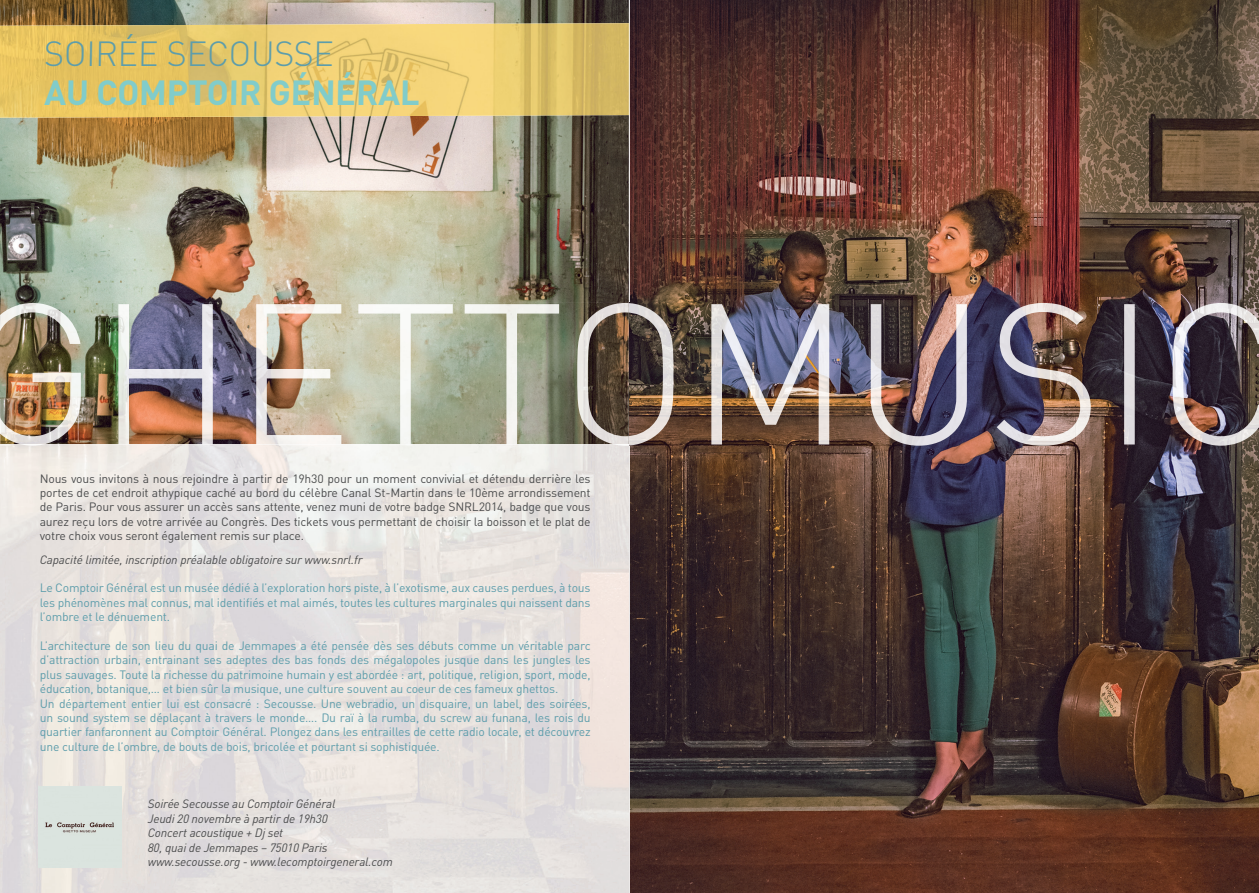
<style>
.page{position:relative;width:1259px;height:893px;background:#fff}
.page>*{position:absolute;margin:0;border:0;box-sizing:border-box;transform-origin:0 0}
.t1{font:700 34.5px "DIN";color:#81ccca}
.t2{font:300 34.5px "DIN";color:#5d9dab}
.t3{font:12px/14.4px "DIN";color:#5d9dab;text-align:justify}
.t4{font:12px/14.4px "DIN";color:#4b4c4d;text-align:justify}
.t5{font:italic 12px/14.4px "DIN";letter-spacing:-.01em;color:#4b4c4d}
</style>
<div class="page">
<img style="left:0;top:0;width:1259px;height:893px">
<img style="left:0;top:446px;width:628px;height:447px">
<div style="left:39px;top:786px;width:82px;height:81px;background:#dbe4df"></div>
<img style="left:0;top:303px;width:630px;height:143px">
<img style="left:630px;top:303px;width:629px;height:143px">
<hr style="left:629px;top:23px;width:1px;height:92px;background:#fbdf82">
<img style="left:0;top:23px;width:629px;height:95px">
<h1 class="t2" style="left:44px;top:32px;width:292px">SOIRÉE SECOUSSE</h1>
<h1 class="t1" style="left:44px;top:70px;width:378px">AU COMPTOIR GÉNÉRAL</h1>
<p class="t4" style="left:40px;top:471px;width:552px">Nous vous invitons à nous rejoindre à partir de 19h30 pour un moment convivial et détendu derrière les portes de cet endroit athypique caché au bord du célèbre Canal St-Martin dans le 10ème arrondissement de Paris. Pour vous assurer un accès sans attente, venez muni de votre badge SNRL2014, badge que vous aurez reçu lors de votre arrivée au Congrès. Des tickets vous permettant de choisir la boisson et le plat de votre choix vous seront également remis sur place.</p>
<p class="t5" style="left:40px;top:552px;width:324px">Capacité limitée, inscription préalable obligatoire sur www.snrl.fr</p>
<p class="t3" style="left:40px;top:581px;width:552px">Le Comptoir Général est un musée dédié à l’exploration hors piste, à l’exotisme, aux causes perdues, à tous les phénomènes mal connus, mal identifiés et mal aimés, toutes les cultures marginales qui naissent dans l’ombre et le dénuement.</p>
<p class="t3" style="left:40px;top:638px;width:552px;text-align:left">L’architecture de son lieu du quai de Jemmapes a été pensée dès ses débuts comme un véritable parc d’attraction urbain, entrainant ses adeptes des bas fonds des mégalopoles jusque dans les jungles les plus sauvages. Toute la richesse du patrimoine humain y est abordée : art, politique, religion, sport, mode, éducation, botanique,… et bien sûr la musique, une culture souvent au coeur de ces fameux ghettos.<br>Un département entier lui est consacré : Secousse. Une webradio, un disquaire, un label, des soirées, un sound system se déplaçant à travers le monde…. Du raï à la rumba, du screw au funana, les rois du quartier fanfaronnent au Comptoir Général. Plongez dans les entrailles de cette radio locale, et découvrez une culture de l’ombre, de bouts de bois, bricolée et pourtant si sophistiquée.</p>
<p class="t5" style="left:148px;top:797px;width:247px">Soirée Secousse au Comptoir Général<br>Jeudi 20 novembre à partir de 19h30<br>Concert acoustique + Dj set<br>80, quai de Jemmapes – 75010 Paris www.secousse.org - www.lecomptoirgeneral.com</p>
</div>
